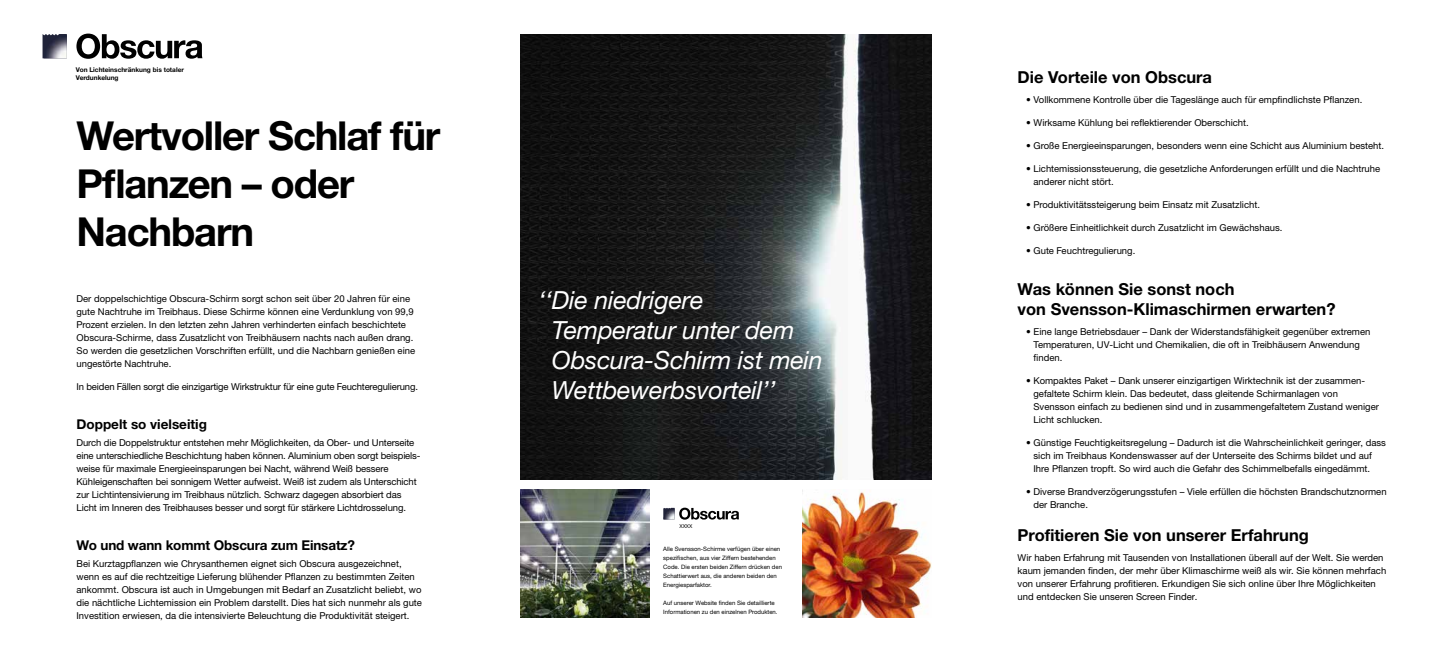
<style>
.page{position:relative;width:1440px;height:652px;background:#fff}
.page>*{position:absolute;margin:0;border:0;box-sizing:border-box;transform-origin:0 0}
.t1{font:700 40px/48px "Helvetica Neue LTW1 G";letter-spacing:-.03em;color:#000}
.t2{font:italic 25px/30px "Helvetica Neue LTW1 G";letter-spacing:-.01em;color:#fff}
.t3{font:700 16.5px/19.8px "Helvetica Neue LTW1 G";color:#000}
.t4{font:700 13.5px "Helvetica Neue LTW1 G";letter-spacing:-.01em;color:#000}
.t5{font:9.5px/13px "Helvetica Neue LTW1 G";color:#000}
.t6{font:700 6.5px/7.8px "Helvetica Neue LTW1 G";color:#000}
.t7{font:6px/9px "Helvetica Neue LTW1 G";color:#000}
.t8{font:5.3px "Helvetica Neue LTW1 G";color:#000}
</style>
<div class="page">
<img style="left:802px;top:490px;width:129px;height:128px">
<img style="left:520px;top:489px;width:129px;height:129px">
<svg style="left:43px;top:34px;width:24px;height:24px"></svg>
<img style="left:44px;top:35px;width:23px;height:23px">
<svg style="left:76px;top:34px;width:127px;height:25px"></svg>
<img style="left:520px;top:34px;width:411px;height:445px">
<svg style="left:663px;top:508px;width:76px;height:12px"></svg>
<p class="t6" style="left:76px;top:66px;width:110px">Von Lichteinschränkung bis totaler<br>Verdunkelung</p>
<h1 class="t1" style="left:77px;top:112px;width:365px">Wertvoller Schlaf für<br>Pflanzen – oder<br>Nachbarn</h1>
<p class="t5" style="left:77px;top:292px;width:340px">Der doppelschichtige Obscura-Schirm sorgt schon seit über 20 Jahren für eine gute Nachtruhe im Treibhaus. Diese Schirme können eine Verdunklung von 99,9<br>Prozent erzielen. In den letzten zehn Jahren verhinderten einfach beschichtete Obscura-Schirme, dass Zusatzlicht von Treibhäusern nachts nach außen drang.<br>So werden die gesetzlichen Vorschriften erfüllt, und die Nachbarn genießen eine ungestörte Nachtruhe.</p>
<p class="t5" style="left:77px;top:380px;width:343px">In beiden Fällen sorgt die einzigartige Wirkstruktur für eine gute Feuchteregulierung.</p>
<h3 class="t4" style="left:77px;top:415px;width:132px">Doppelt so vielseitig</h3>
<p class="t5" style="left:77px;top:436px;width:345px">Durch die Doppelstruktur entstehen mehr Möglichkeiten, da Ober- und Unterseite eine unterschiedliche Beschichtung haben können. Aluminium oben sorgt beispiels&shy;weise für maximale Energieeinsparungen bei Nacht, während Weiß bessere Kühleigenschaften bei sonnigem Wetter aufweist. Weiß ist zudem als Unterschicht zur Lichtintensivierung im Treibhaus nützlich. Schwarz dagegen absorbiert das Licht im Inneren des Treibhauses besser und sorgt für stärkere Lichtdrosselung.</p>
<h3 class="t4" style="left:77px;top:536px;width:280px">Wo und wann kommt Obscura zum Einsatz?</h3>
<p class="t5" style="left:77px;top:557px;width:347px">Bei Kurztagpflanzen wie Chrysanthemen eignet sich Obscura ausgezeichnet, wenn es auf die rechtzeitige Lieferung blühender Pflanzen zu bestimmten Zeiten ankommt. Obscura ist auch in Umgebungen mit Bedarf an Zusatzlicht beliebt, wo die nächtliche Lichtemission ein Problem darstellt. Dies hat sich nunmehr als gute Investition erwiesen, da die intensivierte Beleuchtung die Produktivität steigert.</p>
<h2 class="t2" style="left:552px;top:285px;width:272px;text-indent:-13px">‘‘Die niedrigere<br>Temperatur unter dem<br>Obscura-Schirm ist mein<br>Wettbewerbsvorteil’’</h2>
<p class="t8" style="left:679px;top:523px;width:15px">XXXX</p>
<p class="t7" style="left:663px;top:545px;width:120px">Alle Svensson-Schirme verfügen über einen spezifischen, aus vier Ziffern bestehenden Code. Die ersten beiden Ziffern drücken den Schattierwert aus, die anderen beiden den Energiesparfaktor.</p>
<p class="t7" style="left:663px;top:599px;width:116px">Auf unserer Website finden Sie detaillierte<br>Informationen zu den einzelnen Produkten.</p>
<h3 class="t3" style="left:1018px;top:67px;width:196px">Die Vorteile von Obscura</h3>
<p class="t5" style="left:1026px;top:93px;width:338px">• Vollkommene Kontrolle über die Tageslänge auch für empfindlichste Pflanzen.</p>
<p class="t5" style="left:1026px;top:116px;width:224px">• Wirksame Kühlung bei reflektierender Oberschicht.</p>
<p class="t5" style="left:1026px;top:139px;width:359px">• Große Energieeinsparungen, besonders wenn eine Schicht aus Aluminium besteht.</p>
<p class="t5" style="left:1033px;top:162px;width:348px;text-indent:-7px">• Lichtemissionssteuerung, die gesetzliche Anforderungen erfüllt und die Nachtruhe anderer nicht stört.</p>
<p class="t5" style="left:1026px;top:198px;width:235px">• Produktivitätssteigerung beim Einsatz mit Zusatzlicht.</p>
<p class="t5" style="left:1026px;top:221px;width:258px">• Größere Einheitlichkeit durch Zusatzlicht im Gewächshaus.</p>
<p class="t5" style="left:1026px;top:244px;width:111px">• Gute Feuchtregulierung.</p>
<h3 class="t3" style="left:1018px;top:280px;width:319px">Was können Sie sonst noch<br>von Svensson-Klimaschirmen erwarten?</h3>
<p class="t5" style="left:1034px;top:325px;width:338px;text-indent:-7px">• Eine lange Betriebsdauer – Dank der Widerstandsfähigkeit gegenüber extremen<br>Temperaturen, UV-Licht und Chemikalien, die oft in Treibhäusern Anwendung finden.</p>
<p class="t5" style="left:1034px;top:374px;width:347px;text-indent:-7px">• Kompaktes Paket – Dank unserer einzigartigen Wirktechnik ist der zusammen&shy;gefaltete Schirm klein. Das bedeutet, dass gleitende Schirmanlagen von Svensson einfach zu bedienen sind und in zusammengefaltetem Zustand weniger Licht schlucken.</p>
<p class="t5" style="left:1034px;top:436px;width:354px;text-indent:-7px">• Günstige Feuchtigkeitsregelung – Dadurch ist die Wahrscheinlichkeit geringer, dass sich im Treibhaus Kondenswasser auf der Unterseite des Schirms bildet und auf<br>Ihre Pflanzen tropft. So wird auch die Gefahr des Schimmelbefalls eingedämmt.</p>
<p class="t5" style="left:1034px;top:485px;width:355px;text-indent:-7px">• Diverse Brandverzögerungsstufen – Viele erfüllen die höchsten Brandschutznormen der Branche.</p>
<h3 class="t3" style="left:1018px;top:525px;width:293px">Profitieren Sie von unserer Erfahrung</h3>
<p class="t5" style="left:1018px;top:551px;width:370px">Wir haben Erfahrung mit Tausenden von Installationen überall auf der Welt. Sie werden kaum jemanden finden, der mehr über Klimaschirme weiß als wir. Sie können mehrfach von unserer Erfahrung profitieren. Erkundigen Sie sich online über Ihre Möglichkeiten und entdecken Sie unseren Screen Finder.</p>
</div>
